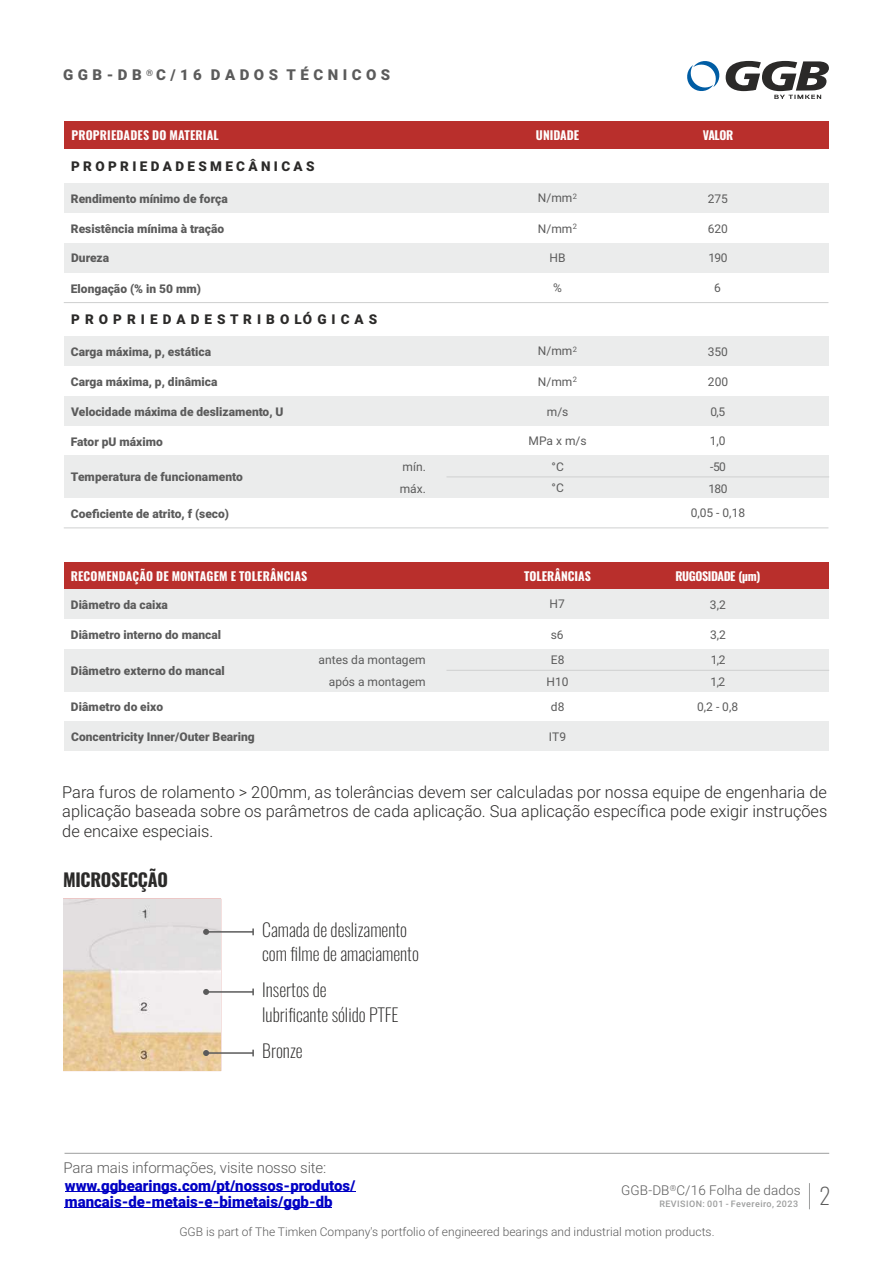
<style>
.page{position:relative;width:893px;height:1263px;background:#fff}
.page>*{position:absolute;margin:0;border:0;box-sizing:border-box;transform-origin:0 0}
.t1{font:200 22.5px "Oswald";color:#5b5b5b}
.t2{font:200 18px/24.5px "Oswald";color:#2b2a29}
.t3{font:700 18px "Oswald";letter-spacing:-.015em;color:#2b2a29}
.t4{font:300 16.5px/19.8px "Roboto";color:#2b2a29;text-align:justify}
.t5{font:900 15px/16.2px "Roboto";color:#0000c4}
.t6{font:300 15px "Roboto";letter-spacing:-.01em;color:#5b5b5b}
.t7{font:900 15px "Roboto";letter-spacing:.3em;color:#5b5b5b}
.t8{font:900 13.5px "Roboto";color:#2b2a29}
.t9{font:300 13.5px "Roboto";letter-spacing:.01em;color:#5b5b5b}
.t10{font:900 12px "Roboto";color:#5b5b5b}
.t11{font:12px/21.8px "Roboto";color:#5b5b5b}
.t12{font:300 12px "Roboto";color:#5b5b5b}
.t13{font:700 12px "Oswald";letter-spacing:.015em;color:#fefefe}
.t14{font:700 12px "Oswald";letter-spacing:-.035em;color:#fefefe}
.t15{font:500 9px "Roboto";letter-spacing:.05em;color:#9d9e9e}
.t16{font:300 8.25px "Roboto";color:#5b5b5b}
</style>
<div class="page">
<div style="left:64px;top:121px;width:764px;height:28px;background:#b92f2c"></div>
<div style="left:64px;top:396px;width:764px;height:30px;background:#ebecec"></div>
<div style="left:64px;top:337px;width:764px;height:29px;background:#ebecec"></div>
<hr style="left:64px;top:527px;width:764px;height:1px;background:#cfd0d0">
<div style="left:64px;top:243px;width:764px;height:30px;background:#ebecec"></div>
<div style="left:64px;top:183px;width:764px;height:30px;background:#ebecec"></div>
<hr style="left:64px;top:302px;width:764px;height:1px;background:#cfd0d0">
<div style="left:64px;top:456px;width:764px;height:42px;background:#ebecec"></div>
<hr style="left:446px;top:476px;width:383px;height:1px;background:#cfd0d0">
<div style="left:64px;top:562px;width:764px;height:27px;background:#b92f2c"></div>
<div style="left:64px;top:589px;width:764px;height:30px;background:#ebecec"></div>
<div style="left:64px;top:721px;width:764px;height:30px;background:#ebecec"></div>
<div style="left:64px;top:649px;width:764px;height:42px;background:#ebecec"></div>
<hr style="left:446px;top:670px;width:383px;height:1px;background:#cfd0d0">
<svg style="left:687px;top:60px;width:142px;height:39px"></svg>
<img style="left:64px;top:899px;width:156px;height:171px">
<hr style="left:206px;top:931px;width:47px;height:2px;background:#5b5b5b">
<svg style="left:252px;top:928px;width:2px;height:7px"></svg>
<svg style="left:203px;top:929px;width:6px;height:6px"></svg>
<hr style="left:206px;top:991px;width:47px;height:2px;background:#5b5b5b">
<svg style="left:252px;top:988px;width:2px;height:7px"></svg>
<svg style="left:203px;top:989px;width:6px;height:6px"></svg>
<hr style="left:206px;top:1052px;width:47px;height:2px;background:#5b5b5b">
<svg style="left:252px;top:1050px;width:2px;height:6px"></svg>
<svg style="left:203px;top:1050px;width:6px;height:6px"></svg>
<hr style="left:65px;top:1153px;width:764px;height:1px;background:#9d9e9e">
<svg style="left:809px;top:1183px;width:1px;height:26px"></svg>
<hr style="left:65px;top:1191px;width:290px;height:1px;background:#0000c4">
<hr style="left:65px;top:1207px;width:267px;height:1px;background:#0000c4">
<p class="t7" style="left:63px;top:69px;width:329px">GGB-DB <sup>®</sup>C/16 DADOS TÉCNICOS</p>
<p class="t13" style="left:71px;top:127px;width:149px">PROPRIEDADES DO MATERIAL</p>
<p class="t13" style="left:536px;top:127px;width:45px">UNIDADE</p>
<p class="t13" style="left:703px;top:127px;width:32px">VALOR</p>
<p class="t8" style="left:71px;top:161px;width:245px">P R O P R I E D A D E S M E C Â N I C A S</p>
<p class="t10" style="left:71px;top:194px;width:158px">Rendimento mínimo de força</p>
<p class="t10" style="left:71px;top:224px;width:155px">Resistência mínima à tração</p>
<p class="t10" style="left:71px;top:253px;width:40px">Dureza</p>
<p class="t10" style="left:71px;top:284px;width:132px">Elongação (% in 50 mm)</p>
<p class="t11" style="left:538px;top:189px;width:41px">N/mm<sup>2</sup></p>
<p class="t11" style="left:708px;top:189px;width:22px">275</p>
<p class="t11" style="left:538px;top:219px;width:41px">N/mm<sup>2</sup></p>
<p class="t11" style="left:708px;top:219px;width:22px">620</p>
<p class="t11" style="left:708px;top:249px;width:21px">190</p>
<p class="t11" style="left:553px;top:278px;width:10px">%</p>
<p class="t11" style="left:714px;top:278px;width:8px">6</p>
<p class="t11" style="left:549px;top:249px;width:18px">HB</p>
<p class="t8" style="left:71px;top:314px;width:308px">P R O P R I E D A D E S T R I B O LÓ G I C A S</p>
<p class="t10" style="left:71px;top:347px;width:142px">Carga máxima, p, estática</p>
<p class="t10" style="left:71px;top:377px;width:148px">Carga máxima, p, dinâmica</p>
<p class="t10" style="left:71px;top:406px;width:214px">Velocidade máxima de deslizamento, U</p>
<p class="t11" style="left:538px;top:342px;width:41px">N/mm<sup>2</sup></p>
<p class="t11" style="left:708px;top:342px;width:22px">350</p>
<p class="t11" style="left:538px;top:372px;width:41px">N/mm<sup>2</sup></p>
<p class="t11" style="left:708px;top:372px;width:22px">200</p>
<p class="t11" style="left:710px;top:402px;width:16px">0,5</p>
<p class="t11" style="left:547px;top:402px;width:23px">m/s</p>
<p class="t10" style="left:71px;top:437px;width:93px">Fator pU máximo</p>
<p class="t11" style="left:528px;top:431px;width:60px">MPa x m/s</p>
<p class="t11" style="left:710px;top:431px;width:17px">1,0</p>
<p class="t10" style="left:71px;top:472px;width:174px">Temperatura de funcionamento</p>
<p class="t11" style="left:400px;top:457px;width:28px">mín. máx.</p>
<p class="t11" style="left:551px;top:457px;width:14px">°C</p>
<p class="t11" style="left:710px;top:457px;width:17px">-50</p>
<p class="t11" style="left:551px;top:478px;width:14px">°C</p>
<p class="t11" style="left:708px;top:479px;width:21px">180</p>
<p class="t10" style="left:71px;top:509px;width:160px">Coeficiente de atrito, f (seco)</p>
<p class="t11" style="left:691px;top:504px;width:56px">0,05 - 0,18</p>
<p class="t13" style="left:71px;top:568px;width:238px">RECOMENDAÇÃO DE MONTAGEM E TOLERÂNCIAS</p>
<p class="t13" style="left:524px;top:568px;width:68px">TOLERÂNCIAS</p>
<p class="t14" style="left:675px;top:568px;width:86px">RUGOSIDADE (µm)</p>
<p class="t10" style="left:71px;top:600px;width:99px">Diâmetro da caixa</p>
<p class="t10" style="left:71px;top:630px;width:152px">Diâmetro interno do mancal</p>
<p class="t11" style="left:550px;top:594px;width:17px">H7</p>
<p class="t11" style="left:710px;top:595px;width:17px">3,2</p>
<p class="t11" style="left:551px;top:625px;width:14px">s6</p>
<p class="t11" style="left:710px;top:625px;width:17px">3,2</p>
<p class="t10" style="left:71px;top:666px;width:155px">Diâmetro externo do mancal</p>
<p class="t11" style="left:319px;top:650px;width:108px;text-align:right">antes da montagem após a montagem</p>
<p class="t10" style="left:71px;top:702px;width:94px">Diâmetro do eixo</p>
<p class="t10" style="left:71px;top:732px;width:185px">Concentricity Inner/Outer Bearing</p>
<p class="t11" style="left:551px;top:650px;width:15px">E8</p>
<p class="t11" style="left:711px;top:650px;width:16px">1,2</p>
<p class="t11" style="left:547px;top:672px;width:24px">H10</p>
<p class="t11" style="left:711px;top:672px;width:16px">1,2</p>
<p class="t11" style="left:551px;top:697px;width:15px">d8</p>
<p class="t11" style="left:697px;top:697px;width:42px">0,2 - 0,8</p>
<p class="t11" style="left:549px;top:727px;width:19px">IT9</p>
<h3 class="t4" style="left:62px;top:783px;width:766px">Para furos de rolamento &gt; 200mm, as tolerâncias devem ser calculadas por nossa equipe de engenharia de aplicação baseada sobre os parâmetros de cada aplicação. Sua aplicação específica pode exigir instruções de encaixe especiais.</h3>
<h2 class="t3" style="left:63px;top:867px;width:106px">MICROSECÇÃO</h2>
<h2 class="t2" style="left:262px;top:917px;width:158px">Camada de deslizamento com filme de amaciamento</h2>
<h2 class="t2" style="left:262px;top:977px;width:138px">Insertos de<br>lubrificante sólido PTFE</h2>
<h2 class="t2" style="left:262px;top:1038px;width:42px">Bronze</h2>
<p class="t6" style="left:64px;top:1162px;width:264px">Para mais informações, visite nosso site:</p>
<p class="t5" style="left:65px;top:1179px;width:292px">www.ggbearings.com/pt/nossos-produtos/ mancais-de-metais-e-bimetais/ggb-db</p>
<p class="t9" style="left:621px;top:1185px;width:181px">GGB-DB C/16 Folha de dados</p>
<p class="t16" style="left:670px;top:1185px;width:8px">®</p>
<p class="t12" style="left:179px;top:1226px;width:537px">GGB is part of The Timken Company's portfolio of engineered bearings and industrial motion products.</p>
<p class="t15" style="left:659px;top:1200px;width:140px">REVISION: 001 - Fevereiro, 2023</p>
<h1 class="t1" style="left:820px;top:1180px;width:13px">2</h1>
</div>
